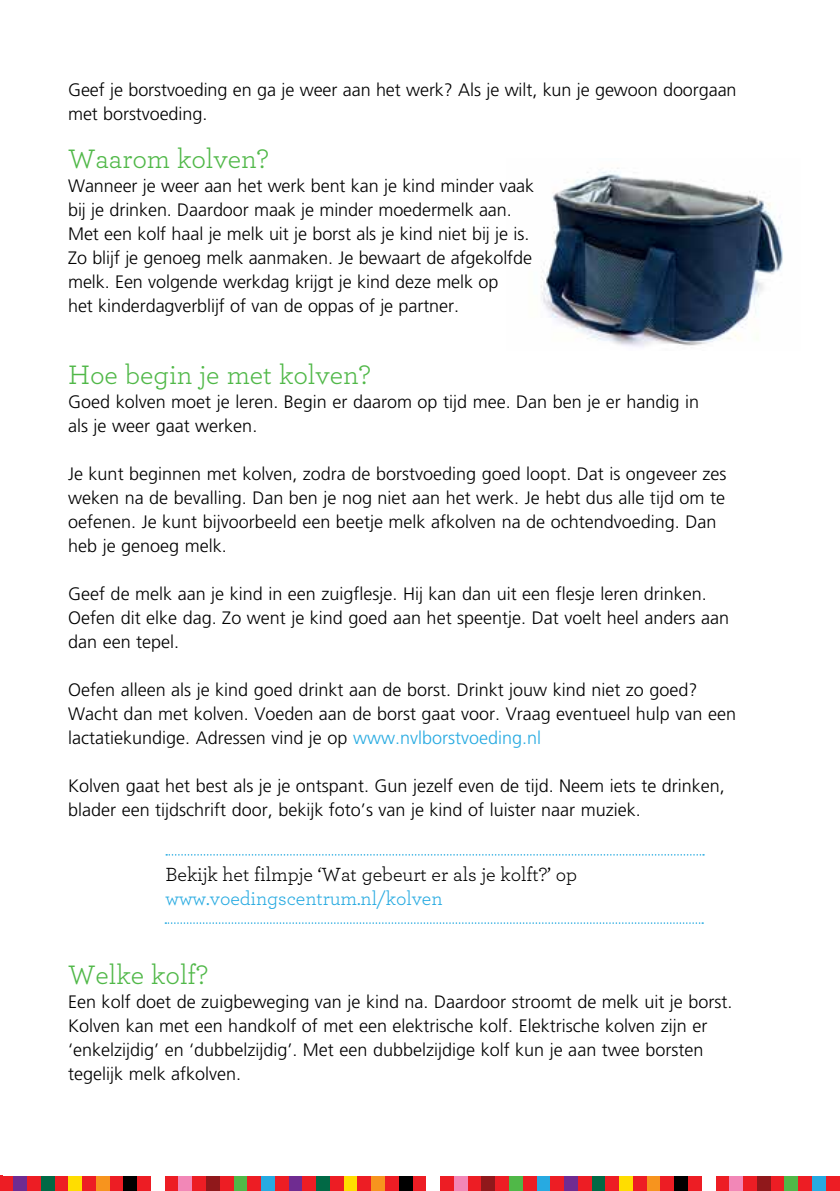
<style>
.page{position:relative;width:840px;height:1191px;background:#fff}
.page>*{position:absolute;margin:0;border:0;box-sizing:border-box;transform-origin:0 0}
.t1{font:28px "Archer";color:#50b848}
.t2{font:20px "Archer";letter-spacing:-.005em;color:#000}
.t3{font:20px "Archer";letter-spacing:-.005em;color:#27aae1}
.t4{font:300 18px/24px "Frutiger";color:#000}
.s1{color:#27aae1}
</style>
<div class="page">
<img style="left:541px;top:168px;width:242px;height:179px">
<svg style="left:166px;top:854px;width:537px;height:1px"></svg>
<svg style="left:165px;top:922px;width:537px;height:2px"></svg>
<div style="left:41px;top:1175px;width:14px;height:16px;background:#016945"></div>
<div style="left:55px;top:1175px;width:13px;height:16px;background:#ed1d24"></div>
<div style="left:68px;top:1175px;width:14px;height:16px;background:#fd0"></div>
<div style="left:82px;top:1175px;width:14px;height:16px;background:#ed1d24"></div>
<div style="left:96px;top:1175px;width:14px;height:16px;background:#f7941e"></div>
<div style="left:110px;top:1175px;width:13px;height:16px;background:#ed1d24"></div>
<div style="left:123px;top:1175px;width:14px;height:16px;background:#000"></div>
<div style="left:137px;top:1175px;width:14px;height:16px;background:#ed1d24"></div>
<div style="left:165px;top:1175px;width:13px;height:16px;background:#ed1d24"></div>
<div style="left:178px;top:1175px;width:14px;height:16px;background:#f287b7"></div>
<div style="left:192px;top:1175px;width:14px;height:16px;background:#ed1d24"></div>
<div style="left:206px;top:1175px;width:14px;height:16px;background:#90181b"></div>
<div style="left:220px;top:1175px;width:13px;height:16px;background:#ed1d24"></div>
<div style="left:233px;top:1175px;width:14px;height:16px;background:#50b848"></div>
<div style="left:247px;top:1175px;width:14px;height:16px;background:#ed1d24"></div>
<div style="left:261px;top:1175px;width:14px;height:16px;background:#27aae1"></div>
<div style="left:275px;top:1175px;width:13px;height:16px;background:#ed1d24"></div>
<div style="left:288px;top:1175px;width:14px;height:16px;background:#6f2c91"></div>
<div style="left:302px;top:1175px;width:14px;height:16px;background:#ed1d24"></div>
<div style="left:316px;top:1175px;width:14px;height:16px;background:#016945"></div>
<div style="left:330px;top:1175px;width:13px;height:16px;background:#ed1d24"></div>
<div style="left:343px;top:1175px;width:14px;height:16px;background:#fd0"></div>
<div style="left:357px;top:1175px;width:14px;height:16px;background:#ed1d24"></div>
<div style="left:371px;top:1175px;width:14px;height:16px;background:#f7941e"></div>
<div style="left:385px;top:1175px;width:13px;height:16px;background:#ed1d24"></div>
<div style="left:398px;top:1175px;width:14px;height:16px;background:#000"></div>
<div style="left:412px;top:1175px;width:14px;height:16px;background:#ed1d24"></div>
<div style="left:440px;top:1175px;width:14px;height:16px;background:#ed1d24"></div>
<div style="left:454px;top:1175px;width:13px;height:16px;background:#f287b7"></div>
<div style="left:467px;top:1175px;width:14px;height:16px;background:#ed1d24"></div>
<div style="left:481px;top:1175px;width:14px;height:16px;background:#90181b"></div>
<div style="left:495px;top:1175px;width:14px;height:16px;background:#ed1d24"></div>
<div style="left:509px;top:1175px;width:13px;height:16px;background:#50b848"></div>
<div style="left:522px;top:1175px;width:14px;height:16px;background:#ed1d24"></div>
<div style="left:536px;top:1175px;width:14px;height:16px;background:#27aae1"></div>
<div style="left:550px;top:1175px;width:14px;height:16px;background:#ed1d24"></div>
<div style="left:564px;top:1175px;width:13px;height:16px;background:#6f2c91"></div>
<div style="left:577px;top:1175px;width:14px;height:16px;background:#ed1d24"></div>
<div style="left:591px;top:1175px;width:14px;height:16px;background:#016945"></div>
<div style="left:605px;top:1175px;width:14px;height:16px;background:#ed1d24"></div>
<div style="left:619px;top:1175px;width:13px;height:16px;background:#fd0"></div>
<div style="left:632px;top:1175px;width:14px;height:16px;background:#ed1d24"></div>
<div style="left:646px;top:1175px;width:14px;height:16px;background:#f7941e"></div>
<div style="left:660px;top:1175px;width:14px;height:16px;background:#ed1d24"></div>
<div style="left:674px;top:1175px;width:13px;height:16px;background:#000"></div>
<div style="left:687px;top:1175px;width:14px;height:16px;background:#ed1d24"></div>
<div style="left:715px;top:1175px;width:14px;height:16px;background:#ed1d24"></div>
<div style="left:729px;top:1175px;width:13px;height:16px;background:#f287b7"></div>
<div style="left:742px;top:1175px;width:14px;height:16px;background:#ed1d24"></div>
<div style="left:756px;top:1175px;width:14px;height:16px;background:#90181b"></div>
<div style="left:770px;top:1175px;width:14px;height:16px;background:#ed1d24"></div>
<div style="left:784px;top:1175px;width:13px;height:16px;background:#50b848"></div>
<div style="left:797px;top:1175px;width:14px;height:16px;background:#ed1d24"></div>
<div style="left:811px;top:1175px;width:14px;height:16px;background:#27aae1"></div>
<div style="left:825px;top:1175px;width:14px;height:16px;background:#ed1d24"></div>
<svg style="left:839px;top:1176px;width:1px;height:15px"></svg>
<div style="left:0;top:1175px;width:13px;height:16px;background:#ed1d24"></div>
<div style="left:13px;top:1175px;width:14px;height:16px;background:#6f2c91"></div>
<div style="left:27px;top:1175px;width:14px;height:16px;background:#ed1d24"></div>
<p class="t4" style="left:68px;top:78px;width:669px">Geef je borstvoeding en ga je weer aan het werk? Als je wilt, kun je gewoon doorgaan met borstvoeding.</p>
<h1 class="t1" style="left:68px;top:139px;width:202px">Waarom kolven?</h1>
<p class="t4" style="left:68px;top:174px;width:467px">Wanneer je weer aan het werk bent kan je kind minder vaak bij je drinken. Daardoor maak je minder moedermelk aan.<br>Met een kolf haal je melk uit je borst als je kind niet bij je is.<br>Zo blijf je genoeg melk aanmaken. Je bewaart de afgekolfde melk. Een volgende werkdag krijgt je kind deze melk op<br>het kinderdagverblijf of van de oppas of je partner.</p>
<h1 class="t1" style="left:68px;top:355px;width:304px">Hoe begin je met kolven?</h1>
<p class="t4" style="left:68px;top:390px;width:632px">Goed kolven moet je leren. Begin er daarom op tijd mee. Dan ben je er handig in als je weer gaat werken.</p>
<p class="t4" style="left:68px;top:462px;width:659px">Je kunt beginnen met kolven, zodra de borstvoeding goed loopt. Dat is ongeveer zes weken na de bevalling. Dan ben je nog niet aan het werk. Je hebt dus alle tijd om te oefenen. Je kunt bijvoorbeeld een beetje melk afkolven na de ochtendvoeding. Dan heb je genoeg melk.</p>
<p class="t4" style="left:68px;top:582px;width:662px">Geef de melk aan je kind in een zuigflesje. Hij kan dan uit een flesje leren drinken.<br>Oefen dit elke dag. Zo went je kind goed aan het speentje. Dat voelt heel anders aan dan een tepel.</p>
<p class="t4" style="left:68px;top:678px;width:669px">Oefen alleen als je kind goed drinkt aan de borst. Drinkt jouw kind niet zo goed?<br>Wacht dan met kolven. Voeden aan de borst gaat voor. Vraag eventueel hulp van een lactatiekundige. Adressen vind je op <span class="s1">www.nvlborstvoeding.nl</span></p>
<p class="t4" style="left:68px;top:774px;width:658px">Kolven gaat het best als je je ontspant. Gun jezelf even de tijd. Neem iets te drinken, blader een tijdschrift door, bekijk foto’s van je kind of luister naar muziek.</p>
<p class="t2" style="left:165px;top:860px;width:413px">Bekijk het filmpje ‘Wat gebeurt er als je kolft?’ op</p>
<p class="t3" style="left:165px;top:884px;width:278px">www.voedingscentrum.nl/kolven</p>
<h1 class="t1" style="left:68px;top:955px;width:141px">Welke kolf?</h1>
<p class="t4" style="left:68px;top:990px;width:665px">Een kolf doet de zuigbeweging van je kind na. Daardoor stroomt de melk uit je borst.<br>Kolven kan met een handkolf of met een elektrische kolf. Elektrische kolven zijn er ‘enkelzijdig’ en ‘dubbelzijdig’. Met een dubbelzijdige kolf kun je aan twee borsten tegelijk melk afkolven.</p>
</div>
